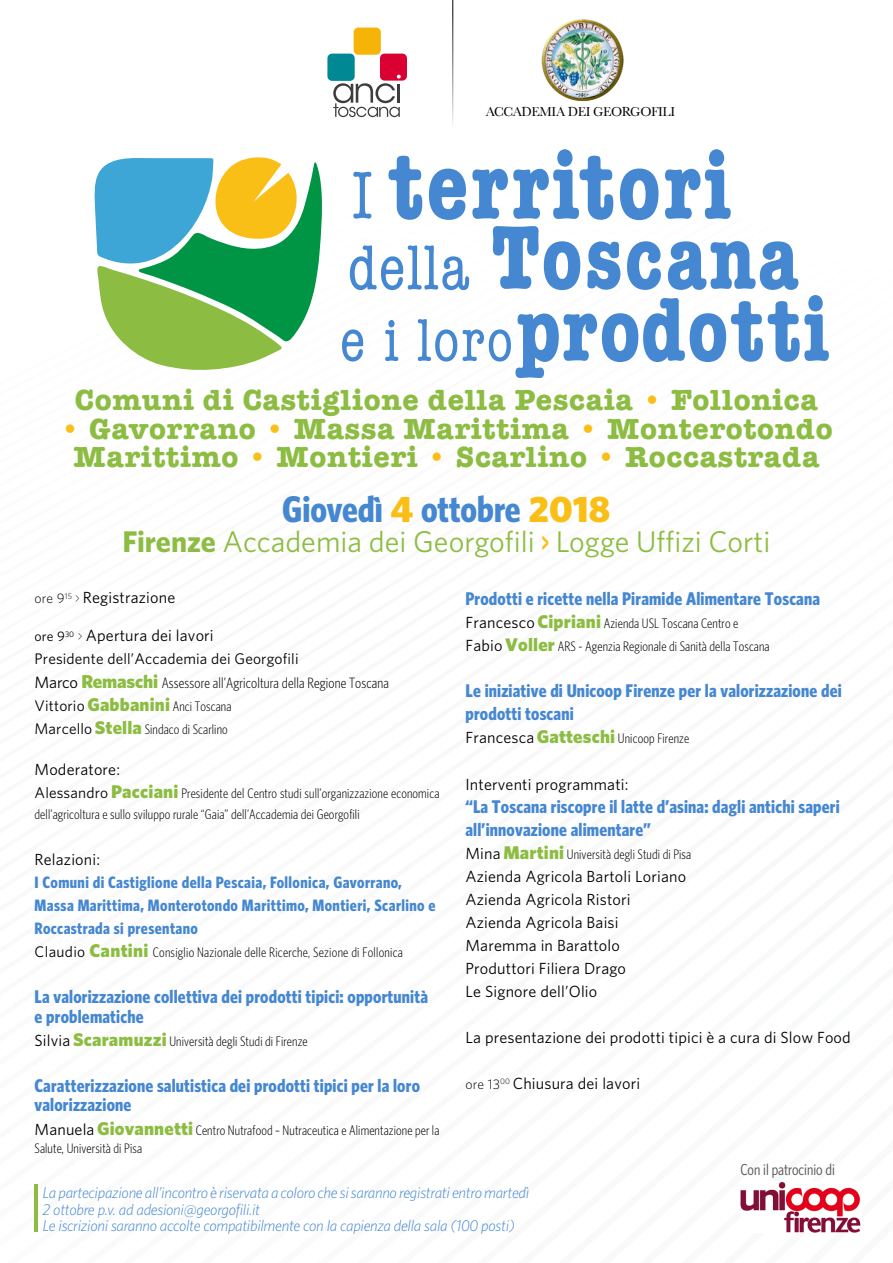
<style>
.page{position:relative;width:893px;height:1263px;background:#fff}
.page>*{position:absolute;margin:0;border:0;box-sizing:border-box;transform-origin:0 0}
.t1{font:700 condensed 37.05px "Whitney HTF";color:#4587d1}
.t2{font:700 30px/28.5px "American Typewriter";letter-spacing:.025em;color:#8cbd42;text-align:center}
.t3{font:30px "Whitney HTF";color:#8cbd42}
.t4{font:700 condensed 18.45px/19.5px "Whitney HTF";letter-spacing:.01em;color:#4587d1}
.t5{font:700 condensed 16.5px/23.1px "Whitney HTF";letter-spacing:.025em;color:#4587d1}
.t6{font:16.2px/23.1px "Whitney HTF";letter-spacing:.01em;color:#000}
.t7{font:condensed 15.9px "Whitney HTF";color:#58585a}
.t8{font:italic 300 15.75px/16.5px "Whitney HTF";letter-spacing:-.02em;color:#4587d1}
.t9{font:15.3px "Whitney HTF";letter-spacing:.01em;color:#000}
.t10{font:300 condensed 15px "Whitney HTF";letter-spacing:.01em;color:#000}
.t11{font:300 condensed 13.8px/23.1px "Whitney HTF";letter-spacing:.01em;color:#000}
.t12{font:13.5px "Baskerville";letter-spacing:-.03em;color:#000}
.s1{color:#fabf17}
.s2{font-weight:900;font-stretch:normal;color:#fabf17}
.s3{font-weight:700}
.s4{font-weight:700;font-size:27px;color:#fabf17}
.s5{font-weight:300;font-size:13.8px}
.s6{font-size:13.8px}
.s7{font-weight:400;font-stretch:normal;font-size:16.35px}
.s8{font-weight:900;font-stretch:normal;font-size:18.75px;color:#8cbd42}
.s9{font-weight:400;font-stretch:normal;font-size:15.3px}
.s10{font-weight:900;font-stretch:normal;font-size:18.45px;color:#8cbd42}
.s11{font-weight:400;font-stretch:normal;font-size:16.2px}
</style>
<div class="page">
<img style="left:541px;top:19px;width:83px;height:82px">
<div style="left:354px;top:28px;width:27px;height:27px;background:#f7b408;border-radius:5px"></div>
<div style="left:327px;top:54px;width:28px;height:27px;background:#008995;border-radius:5px"></div>
<div style="left:380px;top:54px;width:27px;height:27px;background:#da0032;border-radius:5px"></div>
<svg style="left:333px;top:75px;width:68px;height:42px"></svg>
<img style="left:740px;top:1182px;width:120px;height:50px">
<hr style="left:35px;top:1184px;width:3px;height:48px;background:#8cbd42">
<svg style="left:342px;top:226px;width:487px;height:152px"></svg>
<svg style="left:388px;top:156px;width:34px;height:64px"></svg>
<svg style="left:429px;top:169px;width:37px;height:51px"></svg>
<svg style="left:472px;top:149px;width:141px;height:71px"></svg>
<svg style="left:620px;top:168px;width:38px;height:52px"></svg>
<svg style="left:665px;top:149px;width:66px;height:70px"></svg>
<svg style="left:353px;top:172px;width:18px;height:47px"></svg>
<svg style="left:94px;top:157px;width:228px;height:213px"></svg>
<p class="t12" style="left:486px;top:104px;width:191px">ACCADEMIA DEI GEORGOFILI</p>
<h2 class="t2" style="left:75px;top:385px;width:745px">Comuni di Castiglione della Pescaia <span class="s1">•</span> Follonica</h2>
<h2 class="t2" style="left:60px;top:413px;width:774px"><span class="s1">•</span> Gavorrano <span class="s1">•</span> Massa Marittima <span class="s1">•</span> Monterotondo<br>Marittimo <span class="s1">•</span> Montieri <span class="s1">•</span> Scarlino <span class="s1">•</span> Roccastrada</h2>
<h1 class="t1" style="left:282px;top:487px;width:330px">Giovedì <span class="s2">4</span> ottobre <span class="s2">2018</span></h1>
<h2 class="t3" style="left:123px;top:524px;width:649px"><span class="s3">Firenze</span> Accademia dei Georgofili <span class="s4">&gt;</span> Logge Uffizi Corti</h2>
<p class="t6" style="left:35px;top:586px;width:142px"><span class="s5">ore 9</span><sup>15</sup> <span class="s5">&gt;</span> Registrazione</p>
<p class="t6" style="left:35px;top:624px;width:181px"><span class="s6">ore 9</span><sup>30</sup> <span class="s5">&gt;</span> Apertura dei lavori</p>
<p class="t9" style="left:35px;top:650px;width:265px">Presidente dell’Accademia dei Georgofili</p>
<p class="t10" style="left:35px;top:674px;width:356px"><span class="s7">Marco</span> <span class="s8">Remaschi</span> Assessore all’Agricoltura della Regione Toscana</p>
<p class="t11" style="left:35px;top:694px;width:198px"><span class="s9">Vittorio</span> <span class="s10">Gabbanini</span> Anci Toscana<br><span class="s9">Marcello</span> <span class="s10">Stella</span> Sindaco di Scarlino</p>
<p class="t6" style="left:35px;top:757px;width:87px">Moderatore:</p>
<p class="t11" style="left:35px;top:783px;width:406px;line-height:21px"><span class="s9">Alessandro</span> <span class="s10">Pacciani</span> Presidente del Centro studi sull’organizzazione economica dell’agricoltura e sullo sviluppo rurale “Gaia” dell’Accademia dei Georgofili</p>
<p class="t6" style="left:35px;top:847px;width:67px">Relazioni:</p>
<p class="t5" style="left:35px;top:870px;width:402px">I Comuni di Castiglione della Pescaia, Follonica, Gavorrano,<br>Massa Marittima, Monterotondo Marittimo, Montieri, Scarlino e<br>Roccastrada si presentano</p>
<p class="t11" style="left:35px;top:941px;width:370px"><span class="s9">Claudio</span> <span class="s10">Cantini</span> Consiglio Nazionale delle Ricerche, Sezione di Follonica</p>
<h3 class="t4" style="left:35px;top:987px;width:395px">La valorizzazione collettiva dei prodotti tipici: opportunità e problematiche</h3>
<p class="t11" style="left:35px;top:1029px;width:275px"><span class="s11">Silvia</span> <span class="s10">Scaramuzzi</span> Università degli Studi di Firenze</p>
<h3 class="t4" style="left:35px;top:1075px;width:387px">Caratterizzazione salutistica dei prodotti tipici per la loro valorizzazione</h3>
<p class="t11" style="left:35px;top:1121px;width:406px;line-height:18px"><span class="s11">Manuela</span><span class="s10">Giovannetti</span> Centro Nutrafood – Nutraceutica e Alimentazione per la<br>Salute, Università di Pisa</p>
<h3 class="t4" style="left:465px;top:589px;width:356px">Prodotti e ricette nella Piramide Alimentare Toscana</h3>
<p class="t11" style="left:465px;top:612px;width:306px"><span class="s11">Francesco</span><span class="s10">Cipriani</span> Azienda USL Toscana Centro e<br><span class="s11">Fabio</span><span class="s10">Voller</span> ARS - Agenzia Regionale di Sanità della Toscana</p>
<h3 class="t4" style="left:465px;top:679px;width:378px;line-height:23.1px">Le iniziative di Unicoop Firenze per la valorizzazione dei prodotti toscani</h3>
<p class="t11" style="left:465px;top:727px;width:225px"><span class="s11">Francesca</span><span class="s10">Gatteschi</span> Unicoop Firenze</p>
<p class="t6" style="left:465px;top:772px;width:164px">Interventi programmati:</p>
<h3 class="t4" style="left:465px;top:794px;width:376px;line-height:23.1px">“La Toscana riscopre il latte d’asina: dagli antichi saperi all’innovazione alimentare”</h3>
<p class="t11" style="left:465px;top:842px;width:227px"><span class="s11">Mina</span><span class="s10">Martini</span> Università degli Studi di Pisa</p>
<p class="t6" style="left:465px;top:864px;width:222px">Azienda Agricola Bartoli Loriano<br>Azienda Agricola Ristori<br>Azienda Agricola Baisi<br>Maremma in Barattolo<br>Produttori Filiera Drago<br>Le Signore dell’Olio</p>
<p class="t6" style="left:465px;top:1025px;width:387px">La presentazione dei prodotti tipici è a cura di Slow Food</p>
<p class="t6" style="left:465px;top:1071px;width:176px"><span class="s5">ore 13</span><sup>00</sup> Chiusura dei lavori</p>
<p class="t7" style="left:740px;top:1161px;width:96px">Con il patrocinio di</p>
<p class="t8" style="left:43px;top:1184px;width:488px">La partecipazione all’incontro è riservata a coloro che si saranno registrati entro martedì<br>2 ottobre p.v. ad adesioni@georgofili.it<br>Le iscrizioni saranno accolte compatibilmente con la capienza della sala (100 posti)</p>
</div>
